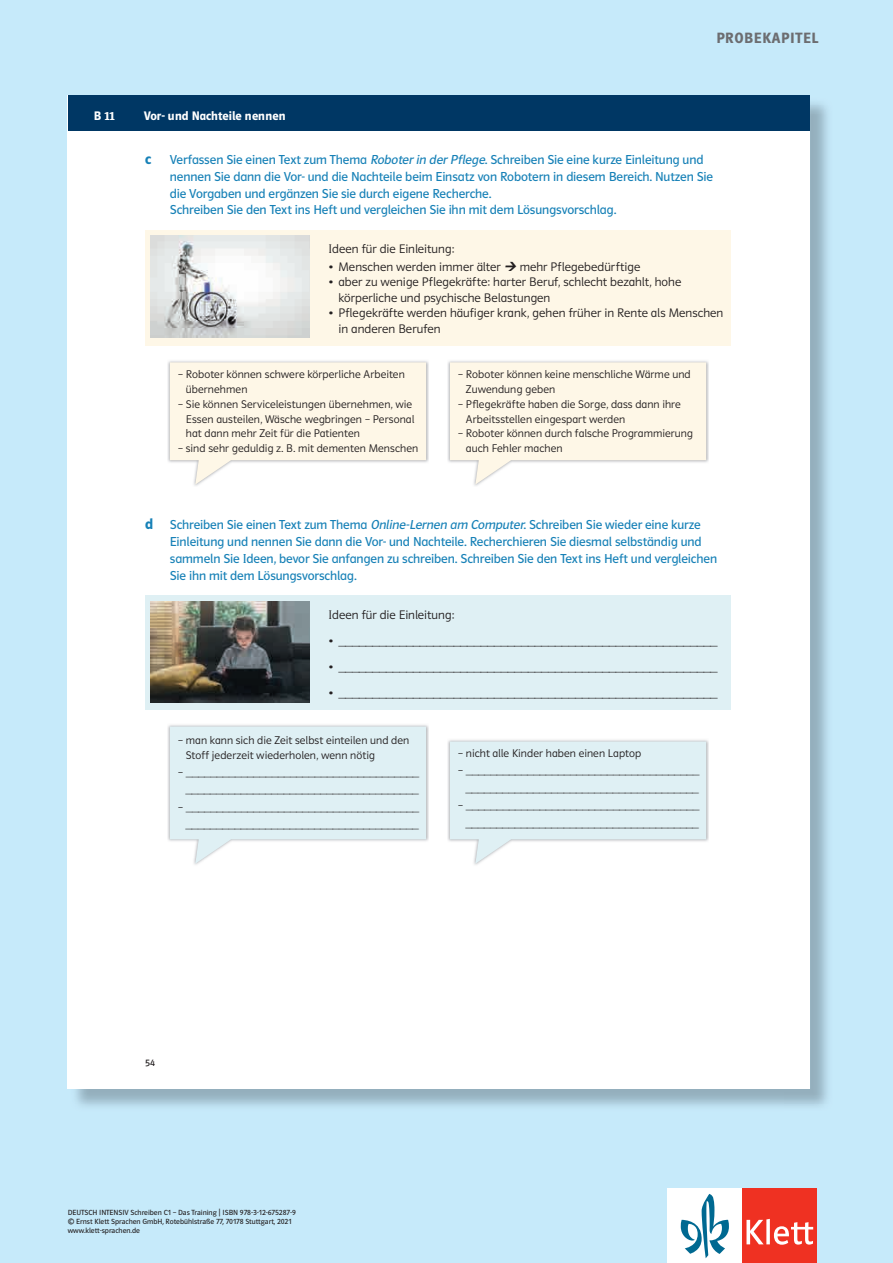
<style>
.page{position:relative;width:893px;height:1263px;background:#c6eafa}
.page>*{position:absolute;margin:0;border:0;box-sizing:border-box;transform-origin:0 0}
.t1{font:600 15px "Polo CEF";letter-spacing:.04em;color:#6c6d70}
.t2{font:13.05px/16.8px "Polo Basis TB Buch";letter-spacing:-.01em;color:#1781b7}
.t3{font:12.45px/15.6px "Polo Basis TB Leicht";letter-spacing:.005em;color:#231f20}
.t4{font:12.45px "Polo Basis TB Hfett";color:#fff}
.t5{font:11.25px/15px "Polo Basis TB Leicht";letter-spacing:.01em;color:#231f20}
.t6{font:9.9px "Polo Basis TB Buch";color:#231f20}
.t7{font:7.5px/9px "Polo CEF";color:#231f20}
.s1{font-family:"Polo Basis TB Hfett";font-size:15px}
.s2{font-style:italic}
</style>
<div class="page">
<div style="left:668px;top:1188px;width:74px;height:75px;background:#fff"></div>
<div style="left:742px;top:1188px;width:74px;height:75px;background:#ef3122"></div>
<svg style="left:746px;top:1219px;width:67px;height:26px"></svg>
<svg style="left:681px;top:1194px;width:48px;height:64px"></svg>
<div style="left:68px;top:95px;width:742px;height:994px;background:#fff"></div>
<hr style="left:808px;top:95px;width:2px;height:36px;background:#003764">
<div style="left:68px;top:95px;width:740px;height:36px;background:#003764"></div>
<div style="left:145px;top:230px;width:586px;height:115px;background:#fef7e7"></div>
<img style="left:167px;top:361px;width:262px;height:125px">
<svg style="left:170px;top:362px;width:256px;height:122px"></svg>
<img style="left:447px;top:361px;width:262px;height:125px">
<svg style="left:450px;top:362px;width:256px;height:122px"></svg>
<div style="left:145px;top:595px;width:586px;height:114px;background:#dff0f4"></div>
<img style="left:167px;top:725px;width:262px;height:140px">
<svg style="left:170px;top:726px;width:256px;height:138px"></svg>
<img style="left:447px;top:740px;width:262px;height:125px">
<svg style="left:450px;top:741px;width:256px;height:123px"></svg>
<img style="left:151px;top:236px;width:159px;height:102px">
<img style="left:151px;top:601px;width:159px;height:102px">
<h1 class="t1" style="left:716px;top:29px;width:104px">PROBEKAPITEL</h1>
<p class="t4" style="left:94px;top:109px;width:22px">B 11</p>
<p class="t4" style="left:144px;top:109px;width:143px">Vor- und Nachteile nennen</p>
<p class="t2" style="left:170px;top:151px;width:545px;text-indent:-25px"><span class="s1">c</span> Verfassen Sie einen Text zum Thema <span class="s2">Roboterin derPflege</span>. Schreiben Sie eine kurze Einleitung und nennen Sie dann die Vor- und die Nachteile beim Einsatz von Robotern in diesem Bereich. Nutzen Sie die Vorgaben und ergänzen Sie sie durch eigene Recherche.<br>Schreiben Sie den Text ins Heft und vergleichen Sie ihn mit dem Lösungsvorschlag.</p>
<p class="t3" style="left:329px;top:241px;width:127px">Ideen für die Einleitung:</p>
<p class="t3" style="left:329px;top:259px;width:174px">• Menschen werden immer älter</p>
<p class="t3" style="left:520px;top:259px;width:122px">mehr Pflegebedürftige</p>
<p class="t3" style="left:338px;top:274px;width:344px;text-indent:-10px">• aber zu wenige Pflegekräfte: harter Beruf, schlecht bezahlt, hohe körperliche und psychische Belastungen</p>
<p class="t3" style="left:338px;top:306px;width:386px;text-indent:-10px">• Pflegekräfte werden häufiger krank, gehen früher in Rente als Menschen in anderen Berufen</p>
<p class="t5" style="left:186px;top:366px;width:221px;text-indent:-8px">– Roboter können schwere körperliche Arbeiten übernehmen</p>
<p class="t5" style="left:186px;top:396px;width:230px;text-indent:-8px">– Sie können Serviceleistungen übernehmen, wie<br>Essen austeilen, Wäsche wegbringen – Personal hat dann mehr Zeit für die Patienten</p>
<p class="t5" style="left:178px;top:441px;width:242px">– sind sehr geduldig z. B. mit dementen Menschen</p>
<p class="t5" style="left:466px;top:366px;width:226px;text-indent:-8px">– Roboter können keine menschliche Wärme und<br>Zuwendung geben</p>
<p class="t5" style="left:466px;top:396px;width:216px;text-indent:-8px">– Pflegekräfte haben die Sorge, dass dann ihre<br>Arbeitsstellen eingespart werden</p>
<p class="t5" style="left:466px;top:426px;width:229px;text-indent:-8px">– Roboter können durch falsche Programmierung auch Fehler machen</p>
<p class="t2" style="left:170px;top:517px;width:549px;text-indent:-25px"><span class="s1">d</span> Schreiben Sie einen Text zum Thema <span class="s2">Online-Lernen am Computer</span>. Schreiben Sie wieder eine kurze Einleitung und nennen Sie dann die Vor- und Nachteile. Recherchieren Sie diesmal selbständig und sammeln Sie Ideen, bevor Sie anfangen zu schreiben. Schreiben Sie den Text ins Heft und vergleichen Sie ihn mit dem Lösungsvorschlag.</p>
<p class="t3" style="left:329px;top:607px;width:127px">Ideen für die Einleitung:</p>
<p class="t3" style="left:329px;top:633px;width:391px">• ________________________________________________________</p>
<p class="t3" style="left:329px;top:659px;width:391px">• ________________________________________________________</p>
<p class="t3" style="left:329px;top:685px;width:391px">• ________________________________________________________</p>
<p class="t5" style="left:186px;top:732px;width:225px;text-indent:-8px">– man kann sich die Zeit selbst einteilen und den<br>Stoff jederzeit wiederholen, wenn nötig</p>
<p class="t5" style="left:178px;top:764px;width:243px;line-height:17.4px;text-align:right">– ______________________________________ ______________________________________</p>
<p class="t5" style="left:178px;top:798px;width:243px;line-height:17.4px;text-align:right">– ______________________________________ ______________________________________</p>
<p class="t5" style="left:458px;top:746px;width:185px">– nicht alle Kinder haben einen Laptop</p>
<p class="t5" style="left:458px;top:762px;width:243px;line-height:17.4px;text-align:right">– ______________________________________ ______________________________________</p>
<p class="t5" style="left:458px;top:797px;width:243px;line-height:17.4px;text-align:right">– ______________________________________ ______________________________________</p>
<p class="t6" style="left:145px;top:1057px;width:11px">54</p>
<p class="t7" style="left:68px;top:1208px;width:230px">DEUTSCH INTENSIV Schreiben C1 – Das Training ⏐ ISBN 978-3-12-675287-9 © Ernst Klett Sprachen GmbH, Rotebühlstraße 77, 70178 Stuttgart, 2021 www.klett-sprachen.de</p>
</div>
